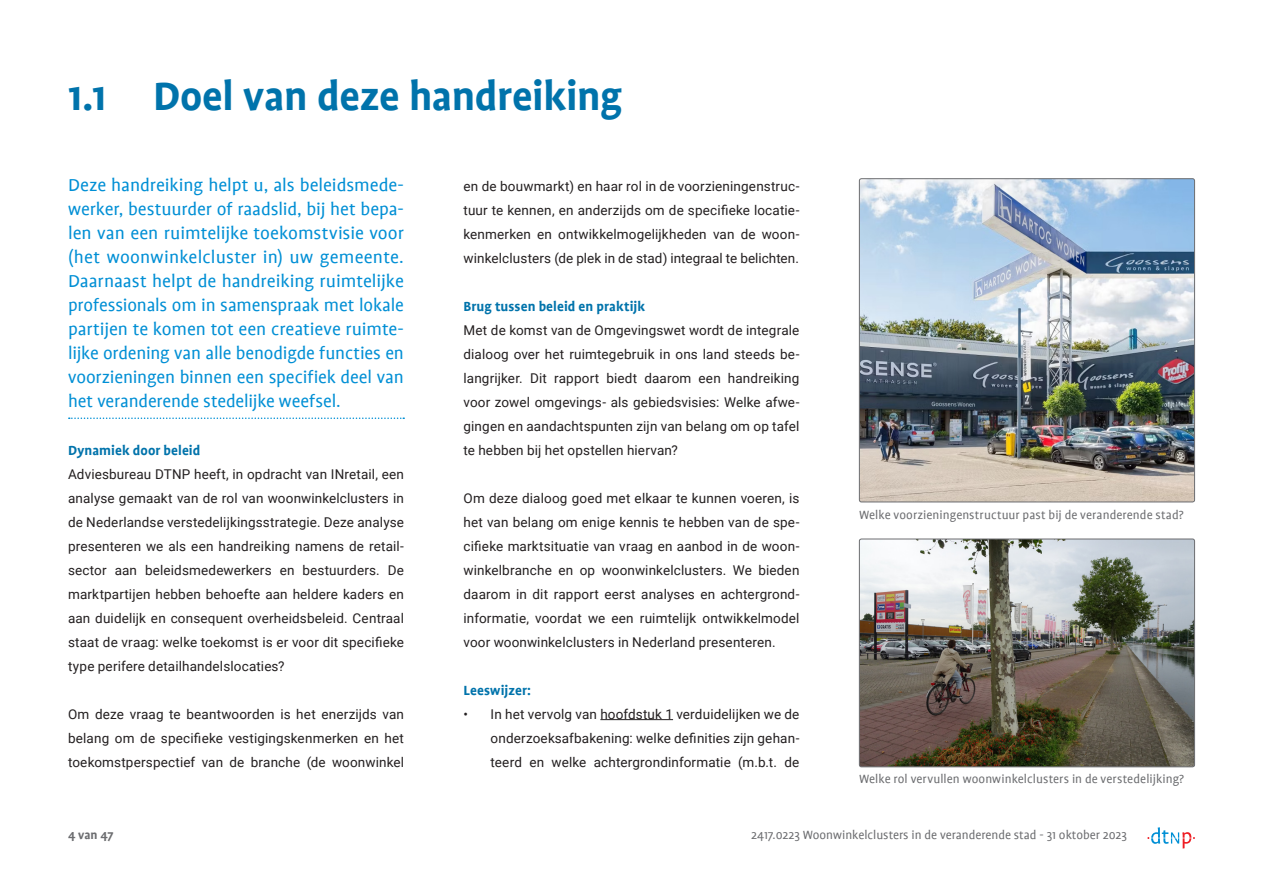
<style>
.page{position:relative;width:1263px;height:893px;background:#fff}
.page>*{position:absolute;margin:0;border:0;box-sizing:border-box;transform-origin:0 0}
.t1{font:700 45px "Profile";letter-spacing:-.01em;color:#0073ab}
.t2{font:19.5px/24px "Profile";letter-spacing:-.005em;color:#008fd5;text-align:justify}
.t3{font:700 15px "Profile";letter-spacing:.005em;color:#0073ab}
.t4{font:13.5px/24px "Roboto";letter-spacing:.01em;color:#231f20;text-align:justify}
.t5{font:13.5px "Profile";color:#6c6d70}
.t6{font:700 13.5px "Profile";color:#6c6d70}
</style>
<div class="page">
<svg style="left:1147px;top:827px;width:48px;height:21px"></svg>
<svg style="left:69px;top:417px;width:335px;height:2px"></svg>
<hr style="left:600px;top:719px;width:73px;height:1px;background:#231f20">
<img style="left:859px;top:180px;width:334px;height:322px">
<div style="left:859px;top:178px;width:336px;height:324px;border:1px solid #6c6d70;border-radius:2px"></div>
<img style="left:859px;top:539px;width:334px;height:228px">
<div style="left:859px;top:539px;width:336px;height:228px;border:1px solid #6c6d70;border-radius:2px"></div>
<h1 class="t1" style="left:68px;top:72px;width:556px">1.1 Doel van deze handreiking</h1>
<p class="t2" style="left:68px;top:173px;width:337px">Deze handreiking helpt u, als beleidsmede&shy;werker, bestuurder of raadslid, bij het bepa&shy;len van een ruimtelijke toekomstvisie voor (het woonwinkelcluster in) uw gemeente.<br>Daarnaast helpt de handreiking ruimtelijke professionals om in samenspraak met lokale partijen te komen tot een creatieve ruimte&shy;lijke ordening van alle benodigde functies en voorzieningen binnen een specifiek deel van het veranderende stedelijke weefsel.</p>
<p class="t3" style="left:68px;top:442px;width:134px">Dynamiek door beleid</p>
<p class="t4" style="left:68px;top:461px;width:337px">Adviesbureau DTNP heeft, in opdracht van INretail, een analyse gemaakt van de rol van woonwinkelclusters in de Nederlandse verstedelijkingsstrategie. Deze analyse presenteren we als een handreiking namens de retail&shy;sector aan beleidsmedewerkers en bestuurders. De marktpartijen hebben behoefte aan heldere kaders en aan duidelijk en consequent overheidsbeleid. Centraal staat de vraag: welke toekomst is er voor dit specifieke type perifere detailhandelslocaties?</p>
<p class="t4" style="left:68px;top:701px;width:337px">Om deze vraag te beantwoorden is het enerzijds van belang om de specifieke vestigingskenmerken en het toekomstperspectief van de branche (de woonwinkel</p>
<p class="t4" style="left:463px;top:173px;width:337px">en de bouwmarkt) en haar rol in de voorzieningenstruc&shy;tuur te kennen, en anderzijds om de specifieke locatie&shy;kenmerken en ontwikkelmogelijkheden van de woon&shy;winkelclusters (de plek in de stad) integraal te belichten.</p>
<p class="t3" style="left:463px;top:298px;width:183px">Brug tussen beleid en praktijk</p>
<p class="t4" style="left:463px;top:317px;width:337px">Met de komst van de Omgevingswet wordt de integrale dialoog over het ruimtegebruik in ons land steeds be&shy;langrijker. Dit rapport biedt daarom een handreiking voor zowel omgevings- als gebiedsvisies: Welke afwe&shy;gingen en aandachtspunten zijn van belang om op tafel te hebben bij het opstellen hiervan?</p>
<p class="t4" style="left:463px;top:485px;width:337px">Om deze dialoog goed met elkaar te kunnen voeren, is het van belang om enige kennis te hebben van de spe&shy;cifieke marktsituatie van vraag en aanbod in de woon&shy;winkelbranche en op woonwinkelclusters. We bieden daarom in dit rapport eerst analyses en achtergrond&shy;informatie, voordat we een ruimtelijk ontwikkelmodel voor woonwinkelclusters in Nederland presenteren.</p>
<p class="t3" style="left:463px;top:682px;width:69px">Leeswijzer:</p>
<p class="t4" style="left:490px;top:701px;width:310px;text-indent:-27px">• In het vervolg van hoofdstuk 1 verduidelijken we de onderzoeksafbakening: welke definities zijn gehan&shy;teerd en welke achtergrondinformatie (m.b.t. de</p>
<p class="t5" style="left:859px;top:508px;width:326px">Welke voorzieningenstructuur past bij de veranderende stad?</p>
<p class="t5" style="left:859px;top:772px;width:327px">Welke rol vervullen woonwinkelclusters in de verstedelijking?</p>
<p class="t6" style="left:68px;top:827px;width:47px">4 van 47</p>
<p class="t5" style="left:751px;top:827px;width:377px">2417.0223 Woonwinkelclusters in de veranderende stad - 31 oktober 2023</p>
</div>
